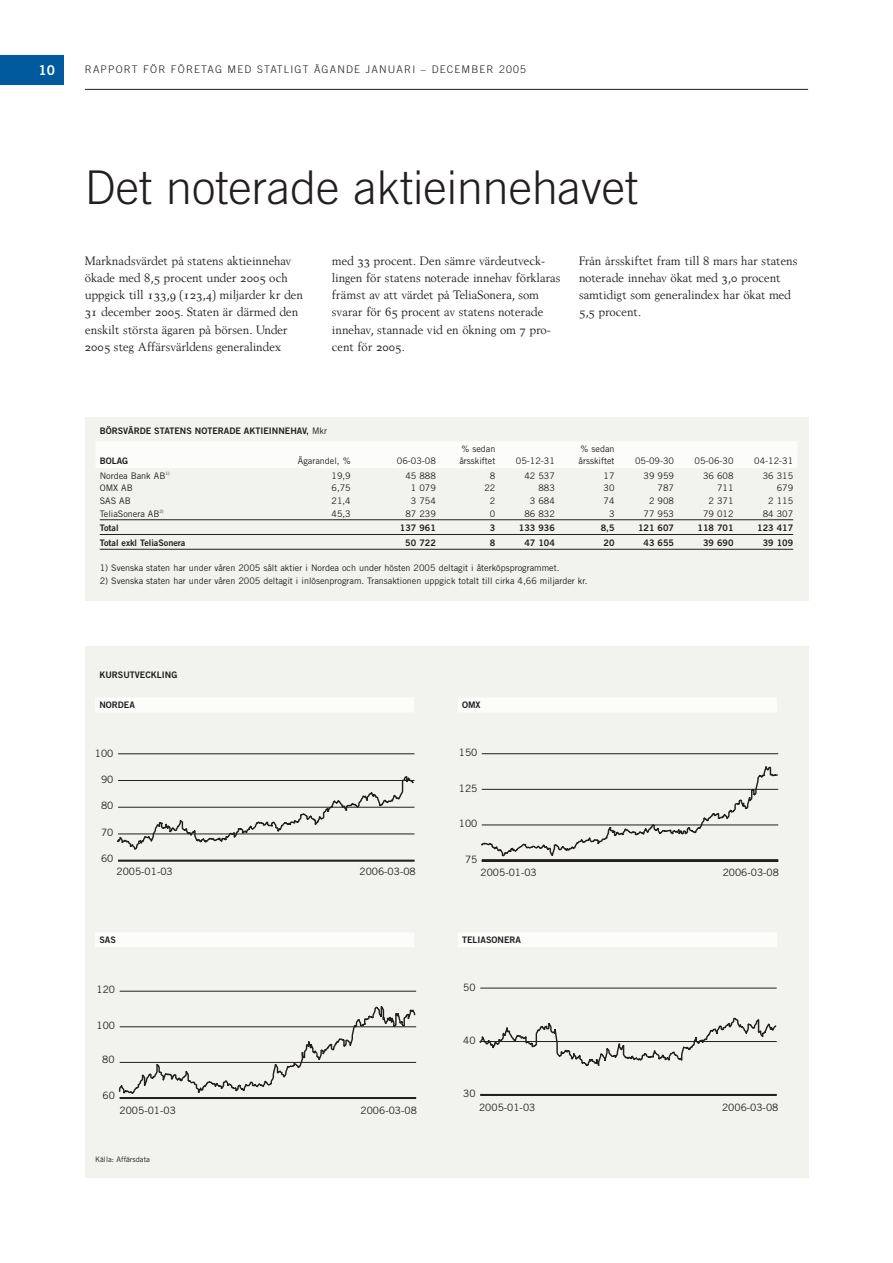
<style>
.page{position:relative;width:893px;height:1263px;background:#fff}
.page>*{position:absolute;margin:0;border:0;box-sizing:border-box;transform-origin:0 0}
.t1{font:300 46.5px "Trade Gothic";color:#231f20}
.t2{font:13.5px "Trade Gothic Bold Two";color:#fff}
.t3{font:12.75px/17.2px "Berling Roman Os F";letter-spacing:-.015em;color:#231f20}
.t4{font:300 10.5px "Trade Gothic";letter-spacing:.11em;color:#231f20}
.t5{font:10.2px "Trade Gothic";color:#231f20}
.t6{font:9px "Trade Gothic";color:#231f20}
.t7{font:9px "Trade Gothic Bold Two";color:#231f20}
.t8{font:7.5px "Trade Gothic";color:#231f20}
.s1{font-family:"Trade Gothic"}
</style>
<div class="page">
<div style="left:85px;top:646px;width:723px;height:532px;background:#f2f2ef"></div>
<div style="left:0;top:55px;width:64px;height:30px;background:#015a9d"></div>
<hr style="left:85px;top:89px;width:723px;height:1px;background:#231f20">
<div style="left:95px;top:697px;width:319px;height:15px;background:#fcfcfb"></div>
<div style="left:458px;top:697px;width:319px;height:15px;background:#fcfcfb"></div>
<div style="left:95px;top:932px;width:319px;height:15px;background:#fcfcfb"></div>
<div style="left:458px;top:932px;width:319px;height:15px;background:#fcfcfb"></div>
<div style="left:85px;top:417px;width:723px;height:183px;background:#f2f2ef"></div>
<div style="left:95px;top:441px;width:702px;height:15px;background:#fcfcfb"></div>
<div style="left:95px;top:453px;width:702px;height:15px;background:#fcfcfb"></div>
<hr style="left:100px;top:519px;width:693px;height:1px;background:#231f20">
<hr style="left:100px;top:534px;width:693px;height:1px;background:#231f20">
<hr style="left:100px;top:549px;width:693px;height:1px;background:#231f20">
<hr style="left:118px;top:860px;width:296px;height:2px;background:#231f20">
<hr style="left:118px;top:754px;width:296px;height:1px;background:#231f20">
<svg style="left:117px;top:776px;width:298px;height:74px"></svg>
<hr style="left:482px;top:860px;width:296px;height:2px;background:#231f20">
<hr style="left:482px;top:753px;width:296px;height:1px;background:#231f20">
<svg style="left:481px;top:766px;width:297px;height:91px"></svg>
<hr style="left:120px;top:1097px;width:296px;height:2px;background:#231f20">
<hr style="left:120px;top:991px;width:296px;height:1px;background:#231f20">
<svg style="left:119px;top:1006px;width:297px;height:88px"></svg>
<hr style="left:480px;top:1094px;width:296px;height:2px;background:#231f20">
<hr style="left:480px;top:988px;width:296px;height:1px;background:#231f20">
<svg style="left:479px;top:1017px;width:298px;height:50px"></svg>
<p class="t2" style="left:39px;top:65px;width:18px">10</p>
<p class="t4" style="left:85px;top:66px;width:442px">RAPPORT FÖR FÖRETAG MED STATLIGT ÄGANDE JANUARI – DECEMBER 2005</p>
<h1 class="t1" style="left:85px;top:170px;width:554px">Det noterade aktieinnehavet</h1>
<p class="t3" style="left:85px;top:253px;width:220px">Marknadsvärdet på statens aktieinnehav ökade med 8,5 procent under 2005 och uppgick till 133,9 (123,4) miljarder kr den 31 december 2005. Staten är därmed den enskilt största ägaren på börsen. Under 2005 steg Affärsvärldens generalindex</p>
<p class="t3" style="left:332px;top:253px;width:230px">med 33 procent. Den sämre värdeutveck&shy;lingen för statens noterade innehav förklaras främst av att värdet på TeliaSonera, som svarar för 65 procent av statens noterade innehav, stannade vid en ökning om 7 pro&shy;cent för 2005.</p>
<p class="t3" style="left:579px;top:253px;width:220px">Från årsskiftet fram till 8 mars har statens noterade innehav ökat med 3,0 procent samtidigt som generalindex har ökat med 5,5 procent.</p>
<p class="t7" style="left:100px;top:427px;width:229px">BÖRSVÄRDE STATENS NOTERADE AKTIEINNEHAV, <span class="s1">Mkr</span></p>
<p class="t6" style="left:461px;top:445px;width:36px">% sedan</p>
<p class="t6" style="left:580px;top:445px;width:36px">% sedan</p>
<p class="t7" style="left:100px;top:457px;width:30px">BOLAG</p>
<p class="t6" style="left:298px;top:457px;width:54px">Ägarandel, %</p>
<p class="t6" style="left:397px;top:457px;width:40px">06-03-08</p>
<p class="t6" style="left:459px;top:457px;width:37px">årsskiftet</p>
<p class="t6" style="left:516px;top:457px;width:40px">05-12-31</p>
<p class="t6" style="left:578px;top:457px;width:37px">årsskiftet</p>
<p class="t6" style="left:635px;top:457px;width:40px">05-09-30</p>
<p class="t6" style="left:694px;top:457px;width:40px">05-06-30</p>
<p class="t6" style="left:754px;top:457px;width:40px">04-12-31</p>
<p class="t6" style="left:100px;top:472px;width:71px">Nordea Bank AB<sup>1)</sup></p>
<p class="t6" style="left:331px;top:472px;width:21px">19,9</p>
<p class="t6" style="left:405px;top:472px;width:32px">45 888</p>
<p class="t6" style="left:490px;top:472px;width:7px">8</p>
<p class="t6" style="left:524px;top:472px;width:32px">42 537</p>
<p class="t6" style="left:603px;top:472px;width:12px">17</p>
<p class="t6" style="left:643px;top:472px;width:32px">39 959</p>
<p class="t6" style="left:703px;top:472px;width:32px">36 608</p>
<p class="t6" style="left:762px;top:472px;width:32px">36 315</p>
<p class="t6" style="left:100px;top:485px;width:35px">OMX AB</p>
<p class="t6" style="left:331px;top:485px;width:21px">6,75</p>
<p class="t6" style="left:411px;top:485px;width:27px">1 079</p>
<p class="t6" style="left:484px;top:485px;width:12px">22</p>
<p class="t6" style="left:538px;top:485px;width:18px">883</p>
<p class="t6" style="left:603px;top:485px;width:12px">30</p>
<p class="t6" style="left:657px;top:485px;width:18px">787</p>
<p class="t6" style="left:717px;top:485px;width:18px">711</p>
<p class="t6" style="left:776px;top:485px;width:18px">679</p>
<p class="t6" style="left:100px;top:497px;width:33px">SAS AB</p>
<p class="t6" style="left:331px;top:497px;width:21px">21,4</p>
<p class="t6" style="left:411px;top:497px;width:27px">3 754</p>
<p class="t6" style="left:490px;top:497px;width:7px">2</p>
<p class="t6" style="left:530px;top:497px;width:27px">3 684</p>
<p class="t6" style="left:603px;top:497px;width:12px">74</p>
<p class="t6" style="left:649px;top:497px;width:27px">2 908</p>
<p class="t6" style="left:708px;top:497px;width:27px">2 371</p>
<p class="t6" style="left:768px;top:497px;width:27px">2 115</p>
<p class="t6" style="left:100px;top:510px;width:65px">TeliaSonera AB<sup>2)</sup></p>
<p class="t6" style="left:331px;top:510px;width:21px">45,3</p>
<p class="t6" style="left:405px;top:510px;width:32px">87 239</p>
<p class="t6" style="left:490px;top:510px;width:7px">0</p>
<p class="t6" style="left:524px;top:510px;width:32px">86 832</p>
<p class="t6" style="left:609px;top:510px;width:7px">3</p>
<p class="t6" style="left:643px;top:510px;width:32px">77 953</p>
<p class="t6" style="left:703px;top:510px;width:32px">79 012</p>
<p class="t6" style="left:762px;top:510px;width:32px">84 307</p>
<p class="t7" style="left:100px;top:525px;width:20px">Total</p>
<p class="t7" style="left:400px;top:525px;width:38px">137 961</p>
<p class="t7" style="left:490px;top:525px;width:7px">3</p>
<p class="t7" style="left:519px;top:525px;width:38px">133 936</p>
<p class="t7" style="left:600px;top:525px;width:15px">8,5</p>
<p class="t7" style="left:638px;top:525px;width:38px">121 607</p>
<p class="t7" style="left:697px;top:525px;width:38px">118 701</p>
<p class="t7" style="left:757px;top:525px;width:38px">123 417</p>
<p class="t7" style="left:100px;top:540px;width:87px">Total exkl TeliaSonera</p>
<p class="t7" style="left:405px;top:540px;width:32px">50 722</p>
<p class="t7" style="left:490px;top:540px;width:7px">8</p>
<p class="t7" style="left:524px;top:540px;width:32px">47 104</p>
<p class="t7" style="left:603px;top:540px;width:12px">20</p>
<p class="t7" style="left:643px;top:540px;width:32px">43 655</p>
<p class="t7" style="left:703px;top:540px;width:32px">39 690</p>
<p class="t7" style="left:762px;top:540px;width:32px">39 109</p>
<p class="t6" style="left:100px;top:565px;width:461px">1) Svenska staten har under våren 2005 sålt aktier i Nordea och under hösten 2005 deltagit i återköpsprogrammet.</p>
<p class="t6" style="left:100px;top:578px;width:489px">2) Svenska staten har under våren 2005 deltagit i inlösenprogram. Transaktionen uppgick totalt till cirka 4,66 miljarder kr.</p>
<p class="t7" style="left:99px;top:672px;width:80px">KURSUTVECKLING</p>
<p class="t7" style="left:99px;top:701px;width:37px">NORDEA</p>
<p class="t5" style="left:95px;top:749px;width:20px">100</p>
<p class="t5" style="left:101px;top:776px;width:14px">90</p>
<p class="t5" style="left:101px;top:802px;width:14px">80</p>
<p class="t5" style="left:101px;top:828px;width:14px">70</p>
<p class="t5" style="left:101px;top:855px;width:14px">60</p>
<p class="t5" style="left:116px;top:868px;width:58px">2005-01-03</p>
<p class="t5" style="left:359px;top:868px;width:58px">2006-03-08</p>
<p class="t7" style="left:462px;top:701px;width:20px">OMX</p>
<p class="t5" style="left:459px;top:749px;width:20px">150</p>
<p class="t5" style="left:459px;top:784px;width:20px">125</p>
<p class="t5" style="left:459px;top:820px;width:20px">100</p>
<p class="t5" style="left:465px;top:856px;width:14px">75</p>
<p class="t5" style="left:480px;top:869px;width:58px">2005-01-03</p>
<p class="t5" style="left:722px;top:869px;width:58px">2006-03-08</p>
<p class="t7" style="left:99px;top:936px;width:18px">SAS</p>
<p class="t7" style="left:462px;top:936px;width:60px">TELIASONERA</p>
<p class="t5" style="left:96px;top:986px;width:20px">120</p>
<p class="t5" style="left:96px;top:1021px;width:20px">100</p>
<p class="t5" style="left:102px;top:1056px;width:14px">80</p>
<p class="t5" style="left:103px;top:1091px;width:14px">60</p>
<p class="t5" style="left:120px;top:1107px;width:58px">2005-01-03</p>
<p class="t5" style="left:360px;top:1107px;width:58px">2006-03-08</p>
<p class="t8" style="left:95px;top:1157px;width:56px">Källa: Affärsdata</p>
<p class="t5" style="left:463px;top:983px;width:14px">50</p>
<p class="t5" style="left:463px;top:1037px;width:14px">40</p>
<p class="t5" style="left:463px;top:1090px;width:14px">30</p>
<p class="t5" style="left:479px;top:1103px;width:58px">2005-01-03</p>
<p class="t5" style="left:722px;top:1103px;width:58px">2006-03-08</p>
</div>
